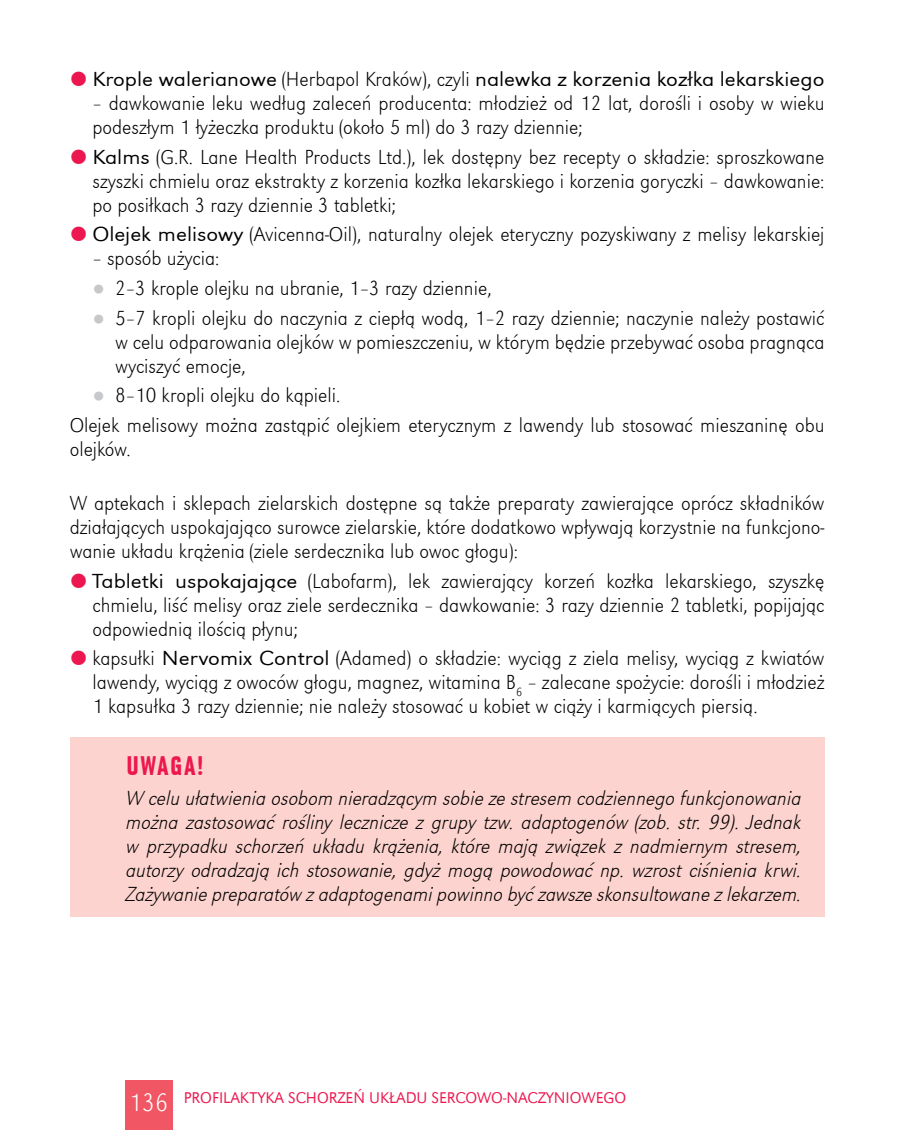
<style>
.page{position:relative;width:917px;height:1143px;background:#fff}
.page>*{position:absolute;margin:0;border:0;box-sizing:border-box;transform-origin:0 0}
.t1{font:28px "URW Grotesk TCE Bol Con";letter-spacing:.075em;color:#ed174f}
.t2{font:21px/24px "URW Grotesk TCE Ext Lig Nar";color:#000;text-align:justify}
.t3{font:21px/24px "URW Grotesk TCE Ext Lig Nar Obl";color:#000;text-align:justify}
.t4{font:21px "URW Grotesk TCE Lig Ext Wid";color:#000}
.t5{font:300 16px "URW Grotesk TCE";color:#ed174f}
.s1{font-family:"URW Grotesk TCE Ext Lig Nar"}
.s2{font-family:"URW Grotesk TCE Lig Ext Wid"}
.s3{font-family:"Courier New";color:#c7c8ca}
.s4{font-family:"URW Grotesk TCE Ext Lig Nar";font-weight:400;font-size:26px;color:#fff}
</style>
<div class="page">
<div style="left:125px;top:1080px;width:47px;height:50px;background:#f05664"></div>
<div style="left:70px;top:737px;width:754px;height:179px;background:#fcd3ce"></div>
<p class="t4" style="left:92px;top:67px;width:733px">Krople walerianowe <span class="s1">(Herbapol Kraków), czyli</span> nalewka z korzenia kozłka lekarskiego</p>
<p class="t2" style="left:92px;top:91px;width:733px">– dawkowanie leku według zaleceń producenta: młodzież od 12 lat, dorośli i osoby w wieku podeszłym 1 łyżeczka produktu (około 5 ml) do 3 razy dziennie;</p>
<p class="t2" style="left:92px;top:145px;width:733px"><span class="s2">Kalms</span> (G.R. Lane Health Products Ltd.), lek dostępny bez recepty o składzie: sproszkowane szyszki chmielu oraz ekstrakty z korzenia kozłka lekarskiego i korzenia goryczki – dawkowanie: po posiłkach 3 razy dziennie 3 tabletki;</p>
<p class="t2" style="left:92px;top:222px;width:733px"><span class="s2">Olejek melisowy</span> (Avicenna-Oil), naturalny olejek eteryczny pozyskiwany z melisy lekarskiej</p>
<p class="t2" style="left:92px;top:246px;width:128px">– sposób użycia:</p>
<p class="t2" style="left:92px;top:276px;width:400px"><span class="s3">●</span> 2–3 krople olejku na ubranie, 1–3 razy dziennie,</p>
<p class="t2" style="left:115px;top:306px;width:710px;text-indent:-23px"><span class="s3">●</span> 5–7 kropli olejku do naczynia z ciepłą wodą, 1–2 razy dziennie; naczynie należy postawić w celu odparowania olejków w pomieszczeniu, w którym będzie przebywać osoba pragnąca wyciszyć emocje,</p>
<p class="t2" style="left:70px;top:381px;width:756px;line-height:29.6px;text-indent:23px"><span class="s3">●</span> 8–10 kropli olejku do kąpieli.<br>Olejek melisowy można zastąpić olejkiem eterycznym z lawendy lub stosować mieszaninę obu</p>
<p class="t2" style="left:70px;top:437px;width:62px">olejków.</p>
<p class="t2" style="left:70px;top:491px;width:755px">W aptekach i sklepach zielarskich dostępne są także preparaty zawierające oprócz składników działających uspokajająco surowce zielarskie, które dodatkowo wpływają korzystnie na funkcjono&shy;wanie układu krążenia (ziele serdecznika lub owoc głogu):</p>
<p class="t2" style="left:92px;top:568px;width:733px"><span class="s2">Tabletki uspokajające</span> (Labofarm), lek zawierający korzeń kozłka lekarskiego, szyszkę chmielu, liść melisy oraz ziele serdecznika – dawkowanie: 3 razy dziennie 2 tabletki, popijając odpowiednią ilością płynu;</p>
<p class="t2" style="left:92px;top:646px;width:733px">kapsułki <span class="s2">Nervomix Control</span> (Adamed) o składzie: wyciąg z ziela melisy, wyciąg z kwiatów lawendy, wyciąg z owoców głogu, magnez, witamina B<sub>6</sub> – zalecane spożycie: dorośli i młodzież 1 kapsułka 3 razy dziennie; nie należy stosować u kobiet w ciąży i karmiących piersią.</p>
<h1 class="t1" style="left:126px;top:751px;width:78px">UWAGA!</h1>
<p class="t3" style="left:126px;top:785px;width:676px">W celu ułatwienia osobom nieradzącym sobie ze stresem codziennego funkcjonowania można zastosować rośliny lecznicze z grupy tzw. adaptogenów (zob. str. 99). Jednak w przypadku schorzeń układu krążenia, które mają związek z nadmiernym stresem, autorzy odradzają ich stosowanie, gdyż mogą powodować np. wzrost ciśnienia krwi.<br>Zażywanie preparatów z adaptogenami powinno być zawsze skonsultowane z lekarzem.</p>
<p class="t5" style="left:129px;top:1088px;width:498px"><span class="s4">136</span> PROFILAKTYKA SCHORZEŃ UKŁADU SERCOWO-NACZYNIOWEGO</p>
</div>
